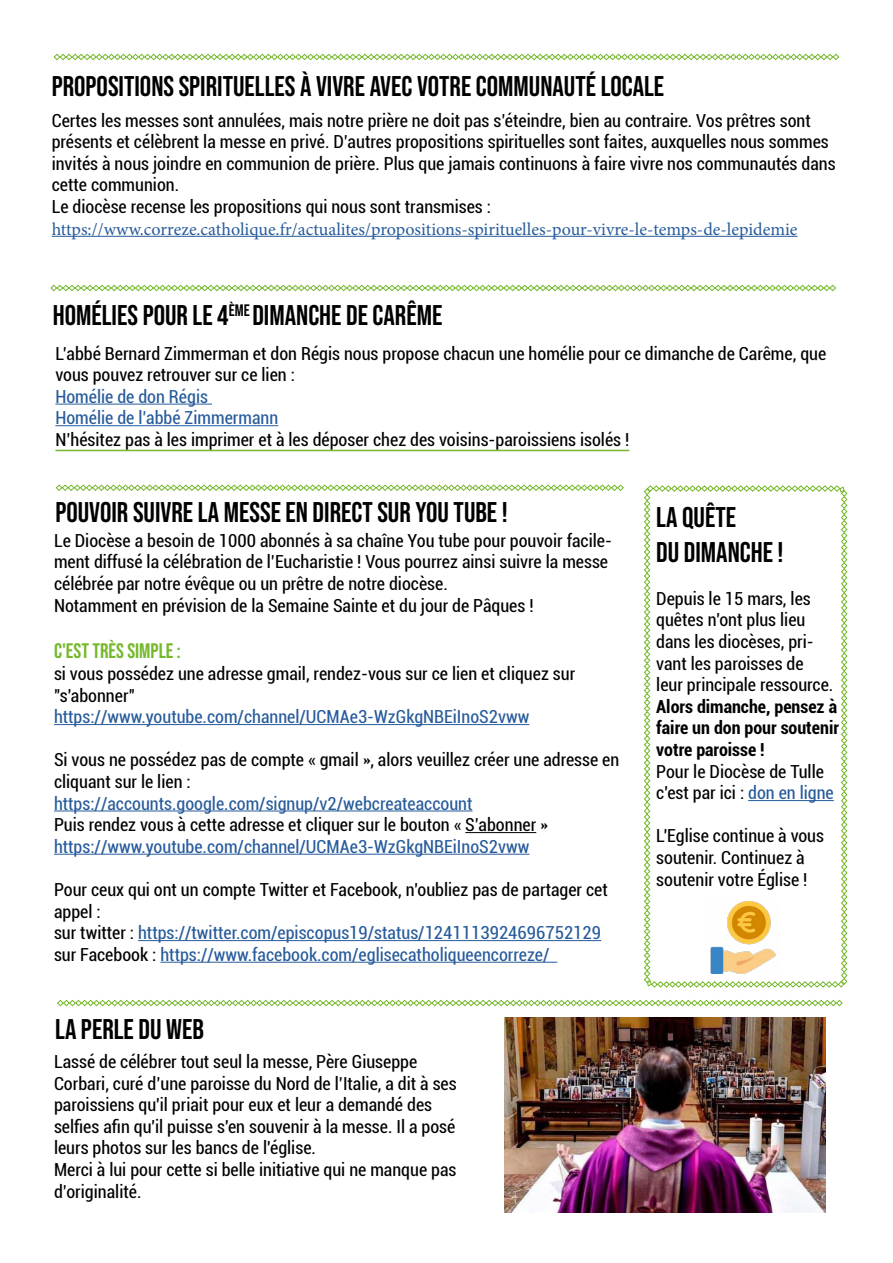
<style>
.page{position:relative;width:893px;height:1263px;background:#fff}
.page>*{position:absolute;margin:0;border:0;box-sizing:border-box;transform-origin:0 0}
.t1{font:28.5px/34.2px "Bebas Neue";color:#000}
.t2{font:21px "Bebas Neue";color:#75b82b}
.t3{font:condensed 18px/21.6px "Roboto";color:#000}
.t4{font:condensed 18px/21.6px "Roboto";color:#275b9b}
.t5{font:18px "Minion Pro";color:#275b9b}
.t6{font:700 condensed 18px/21.6px "Roboto";color:#000;text-align:justify}
.s1{color:#000}
.s2{color:#275b9b}
</style>
<div class="page">
<img style="left:505px;top:1017px;width:320px;height:195px">
<svg style="left:57px;top:1000px;width:786px;height:6px"></svg>
<hr style="left:52px;top:236px;width:745px;height:1px;background:#275b9b">
<svg style="left:53px;top:54px;width:786px;height:6px"></svg>
<svg style="left:56px;top:484px;width:568px;height:7px"></svg>
<hr style="left:54px;top:724px;width:475px;height:1px;background:#275b9b">
<hr style="left:54px;top:810px;width:419px;height:1px;background:#275b9b">
<hr style="left:465px;top:832px;width:71px;height:1px;background:#000">
<hr style="left:54px;top:854px;width:475px;height:1px;background:#275b9b">
<hr style="left:138px;top:940px;width:463px;height:1px;background:#275b9b">
<hr style="left:160px;top:962px;width:397px;height:1px;background:#275b9b">
<svg style="left:50px;top:285px;width:786px;height:6px"></svg>
<hr style="left:55px;top:404px;width:157px;height:1px;background:#275b9b">
<hr style="left:55px;top:425px;width:223px;height:1px;background:#275b9b">
<hr style="left:55px;top:450px;width:574px;height:1px;background:#75b82b">
<svg style="left:644px;top:485px;width:204px;height:503px"></svg>
<img style="left:707px;top:901px;width:72px;height:73px">
<h1 class="t1" style="left:52px;top:69px;width:614px">PROPOSITIONS SPIRITUELLES À VIVRE AVEC VOTRE COMMUNAUTÉ LOCALE</h1>
<p class="t3" style="left:52px;top:109px;width:785px">Certes les messes sont annulées, mais notre prière ne doit pas s’éteindre, bien au contraire. Vos prêtres sont présents et célèbrent la messe en privé. D’autres propositions spirituelles sont faites, auxquelles nous sommes invités à nous joindre en communion de prière. Plus que jamais continuons à faire vivre nos communautés dans cette communion.<br>Le diocèse recense les propositions qui nous sont transmises :</p>
<p class="t5" style="left:52px;top:217px;width:747px">https://www.correze.catholique.fr/actualites/propositions-spirituelles-pour-vivre-le-temps-de-lepidemie</p>
<h1 class="t1" style="left:53px;top:298px;width:391px">HOMÉLIES POUR LE 4<sup>ÈME</sup> DIMANCHE DE CARÊME</h1>
<p class="t3" style="left:55px;top:342px;width:772px">L’abbé Bernard Zimmerman et don Régis nous propose chacun une homélie pour ce dimanche de Carême, que vous pouvez retrouver sur ce lien :</p>
<p class="t4" style="left:55px;top:385px;width:224px">Homélie de don Régis<br>Homélie de l’abbé Zimmermann</p>
<p class="t3" style="left:55px;top:428px;width:575px">N’hésitez pas à les imprimer et à les déposer chez des voisins-paroissiens isolés !</p>
<h1 class="t1" style="left:55px;top:494px;width:454px">POUVOIR SUIVRE LA MESSE EN DIRECT SUR YOU TUBE !</h1>
<p class="t3" style="left:54px;top:529px;width:559px">Le Diocèse a besoin de 1000 abonnés à sa chaîne You tube pour pouvoir facile&shy;ment diffusé la célébration de l’Eucharistie ! Vous pourrez ainsi suivre la messe célébrée par notre évêque ou un prêtre de notre diocèse.<br>Notamment en prévision de la Semaine Sainte et du jour de Pâques !</p>
<p class="t2" style="left:54px;top:639px;width:128px">C'EST TRÈS SIMPLE :</p>
<p class="t3" style="left:54px;top:662px;width:523px">si vous possédez une adresse gmail, rendez-vous sur ce lien et cliquez sur "s'abonner"</p>
<p class="t4" style="left:54px;top:705px;width:477px">https://www.youtube.com/channel/UCMAe3-WzGkgNBEiInoS2vww</p>
<p class="t3" style="left:54px;top:749px;width:567px">Si vous ne possédez pas de compte « gmail », alors veuillez créer une adresse en cliquant sur le lien :</p>
<p class="t4" style="left:54px;top:792px;width:420px">https://accounts.google.com/signup/v2/webcreateaccount</p>
<p class="t3" style="left:54px;top:813px;width:495px">Puis rendez vous à cette adresse et cliquer sur le bouton « S’abonner »</p>
<p class="t4" style="left:54px;top:835px;width:477px">https://www.youtube.com/channel/UCMAe3-WzGkgNBEiInoS2vww</p>
<p class="t4" style="left:54px;top:878px;width:555px"><span class="s1">Pour ceux qui ont un compte Twitter et Facebook, n'oubliez pas de partager cet appel :<br>sur twitter :</span> https://twitter.com/episcopus19/status/1241113924696752129 <span class="s1">sur Facebook :</span> https://www.facebook.com/eglisecatholiqueencorreze/</p>
<h1 class="t1" style="left:55px;top:1012px;width:150px">LA PERLE DU WEB</h1>
<p class="t3" style="left:54px;top:1050px;width:404px">Lassé de célébrer tout seul la messe, Père Giuseppe Corbari, curé d’une paroisse du Nord de l’Italie, a dit à ses paroissiens qu'il priait pour eux et leur a demandé des selfies afin qu'il puisse s'en souvenir à la messe. Il a posé leurs photos sur les bancs de l'église.<br>Merci à lui pour cette si belle initiative qui ne manque pas d’originalité.</p>
<h1 class="t1" style="left:656px;top:500px;width:129px">LA QUÊTE<br>DU DIMANCHE !</h1>
<p class="t3" style="left:656px;top:587px;width:179px">Depuis le 15 mars, les quêtes n'ont plus lieu dans les diocèses, pri&shy;vant les paroisses de leur principale ressource.</p>
<p class="t6" style="left:656px;top:695px;width:184px">Alors dimanche, pensez à faire un don pour soutenir votre paroisse !</p>
<p class="t3" style="left:656px;top:760px;width:179px">Pour le Diocèse de Tulle c'est par ici : <span class="s2">don en ligne</span></p>
<p class="t3" style="left:656px;top:825px;width:169px">L'Eglise continue à vous soutenir. Continuez à soutenir votre Église !</p>
</div>
